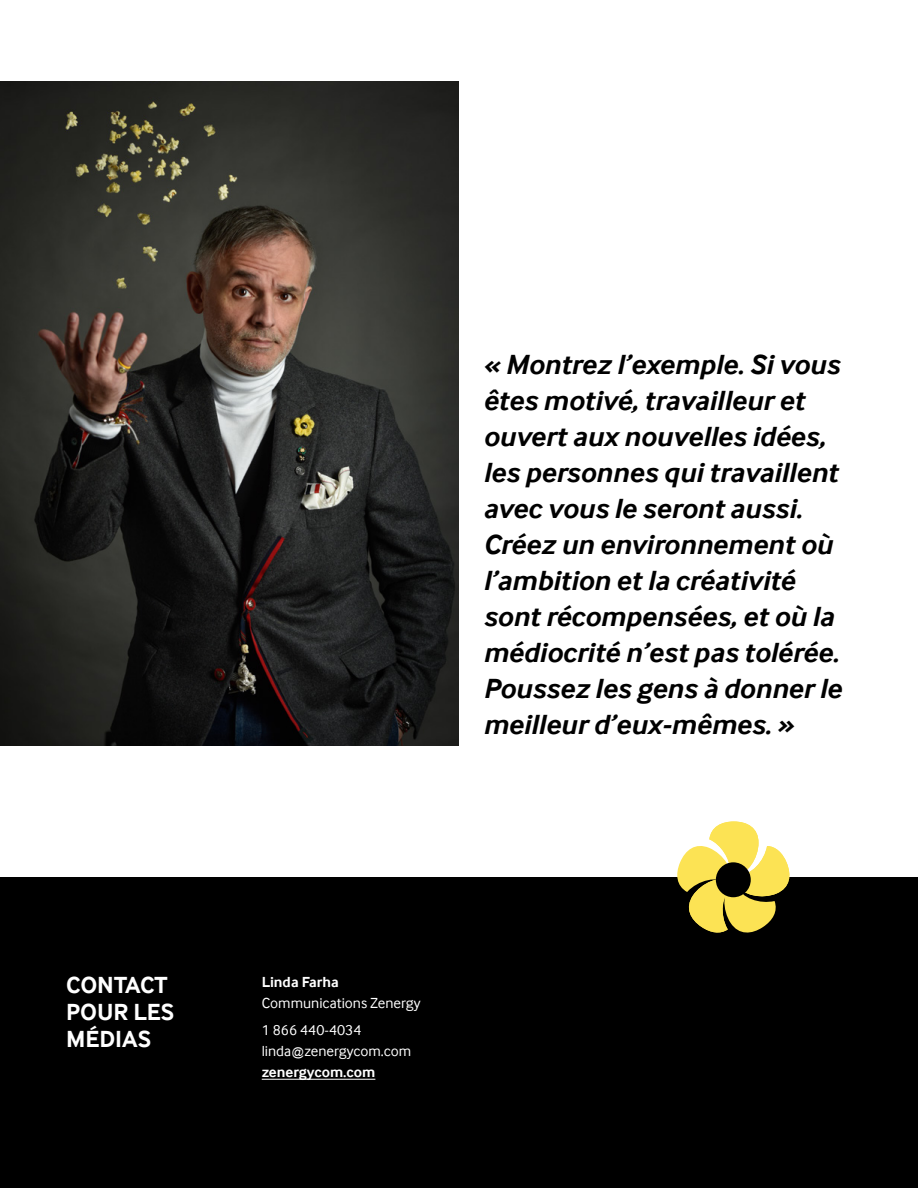
<style>
.page{position:relative;width:918px;height:1188px;background:#fff}
.page>*{position:absolute;margin:0;border:0;box-sizing:border-box;transform-origin:0 0}
.t1{font:italic 700 28.5px/36px "Inter Face";color:#000}
.t2{font:700 24px/27px "Inter Face";color:#fff}
.t3{font:15px/27.8px "Inter Face";color:#fff}
.t4{font:700 15px "Inter Face";color:#fff}
.s1{font-family:"Arial";font-size:12px}
.s2{font-weight:700}
</style>
<div class="page">
<div style="left:0;top:878px;width:918px;height:310px;background:#000"></div>
<hr style="left:262px;top:1079px;width:113px;height:1px;background:#fff">
<img style="left:0;top:81px;width:459px;height:664px">
<svg style="left:675px;top:821px;width:117px;height:112px"></svg>
<div style="left:716px;top:862px;width:35px;height:35px;background:#000;border-radius:50%"></div>
<p class="t1" style="left:483px;top:347px;width:360px">« Montrez l’exemple. Si vous êtes motivé, travailleur et ouvert aux nouvelles idées, les personnes qui travaillent avec vous le seront aussi.<br>Créez un environnement où l’ambition et la créativité sont récompensées, et où la médiocrité n’est pas tolérée.<br>Poussez les gens à donner le meilleur d’eux-mêmes. »</p>
<p class="t2" style="left:66px;top:971px;width:110px">CONTACT<br>POUR LES<br>MÉDIAS</p>
<p class="t4" style="left:262px;top:973px;width:79px">Linda Farha</p>
<p class="t3" style="left:262px;top:989px;width:160px">Communications Zenergy<br>1 866 440-4034</p>
<p class="t3" style="left:262px;top:1041px;width:151px;line-height:21px">linda<span class="s1">@</span>zenergycom.com <span class="s2">zenergycom.com</span></p>
</div>
